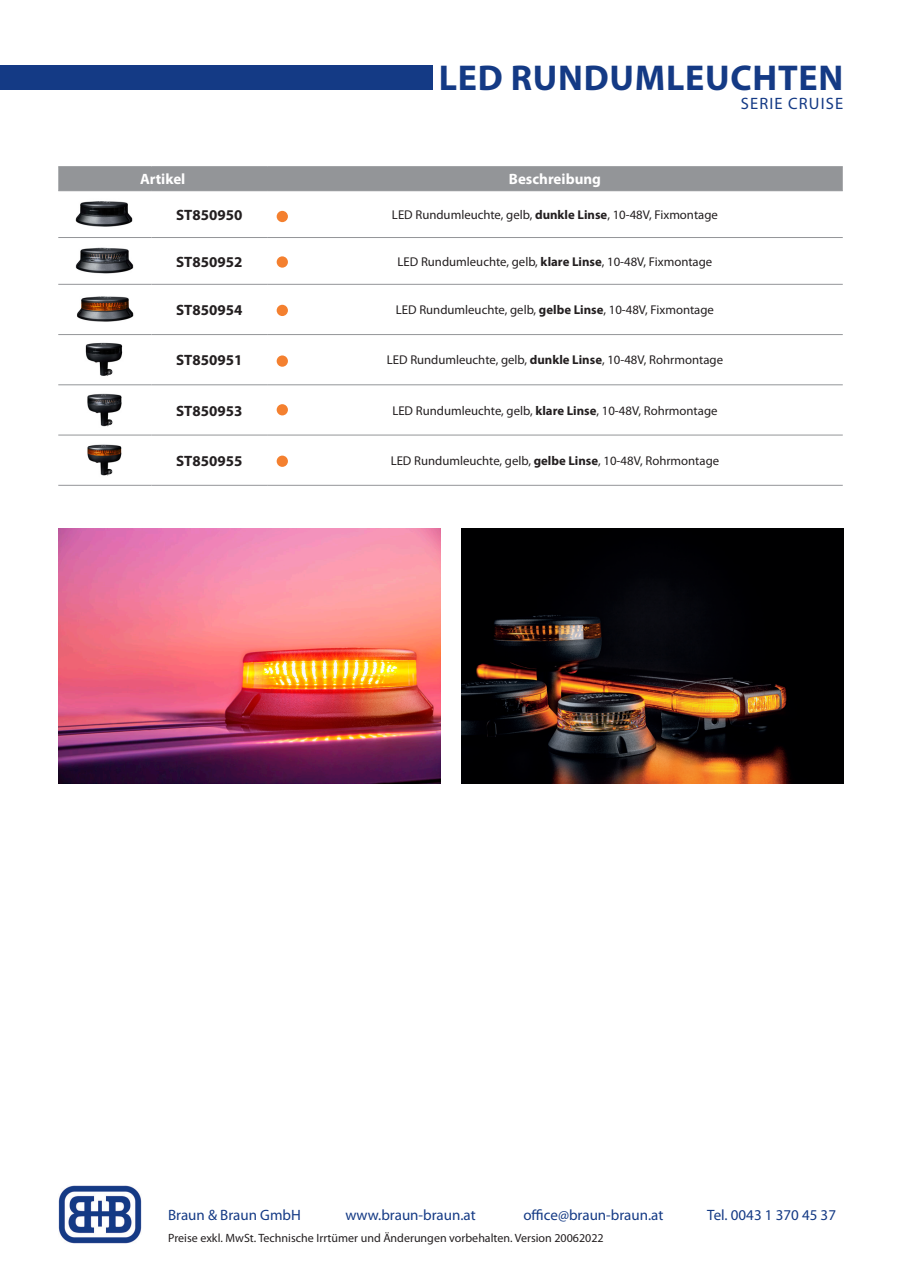
<style>
.page{position:relative;width:902px;height:1272px;background:#fff}
.page>*{position:absolute;margin:0;border:0;box-sizing:border-box;transform-origin:0 0}
.t1{font:700 36px "Myriad Pro";letter-spacing:.02em;color:#143a85}
.t2{font:16.5px "Myriad Pro";letter-spacing:.07em;color:#143a85}
.t3{font:15px "Myriad Pro";color:#143a85}
.t4{font:700 15px "Myriad Pro";color:#231f20}
.t5{font:700 15px "Myriad Pro";color:#fff}
.t6{font:12.75px "Myriad Pro";color:#231f20}
.t7{font:12px "Myriad Pro";color:#231f20}
.s1{font-weight:700}
</style>
<div class="page">
<img style="left:58px;top:1185px;width:83px;height:58px">
<div style="left:0;top:65px;width:432px;height:25px;background:#143a85"></div>
<div style="left:58px;top:167px;width:784px;height:23px;background:#939598"></div>
<hr style="left:58px;top:166px;width:93px;height:1px;background:#939598">
<hr style="left:151px;top:166px;width:116px;height:1px;background:#939598">
<hr style="left:267px;top:166px;width:575px;height:1px;background:#939598">
<hr style="left:58px;top:190px;width:93px;height:1px;background:#939598">
<hr style="left:151px;top:190px;width:116px;height:1px;background:#939598">
<hr style="left:267px;top:190px;width:575px;height:1px;background:#939598">
<hr style="left:58px;top:237px;width:93px;height:1px;background:#939598">
<hr style="left:151px;top:237px;width:116px;height:1px;background:#939598">
<hr style="left:267px;top:237px;width:575px;height:1px;background:#939598">
<hr style="left:58px;top:284px;width:93px;height:1px;background:#939598">
<hr style="left:151px;top:284px;width:116px;height:1px;background:#939598">
<hr style="left:267px;top:284px;width:575px;height:1px;background:#939598">
<hr style="left:58px;top:334px;width:93px;height:1px;background:#939598">
<hr style="left:151px;top:334px;width:116px;height:1px;background:#939598">
<hr style="left:267px;top:334px;width:575px;height:1px;background:#939598">
<hr style="left:58px;top:384px;width:93px;height:1px;background:#939598">
<hr style="left:151px;top:384px;width:116px;height:1px;background:#939598">
<hr style="left:267px;top:384px;width:575px;height:1px;background:#939598">
<hr style="left:58px;top:434px;width:93px;height:1px;background:#939598">
<hr style="left:151px;top:434px;width:116px;height:1px;background:#939598">
<hr style="left:267px;top:434px;width:575px;height:1px;background:#939598">
<hr style="left:58px;top:485px;width:93px;height:1px;background:#939598">
<hr style="left:151px;top:485px;width:116px;height:1px;background:#939598">
<hr style="left:267px;top:485px;width:575px;height:1px;background:#939598">
<img style="left:75px;top:201px;width:58px;height:26px">
<img style="left:85px;top:342px;width:38px;height:34px">
<img style="left:75px;top:247px;width:59px;height:27px">
<img style="left:87px;top:393px;width:35px;height:34px">
<img style="left:77px;top:296px;width:57px;height:26px">
<img style="left:87px;top:444px;width:35px;height:32px">
<div style="left:276px;top:211px;width:12px;height:11px;background:#f4802f;border-radius:50%"></div>
<div style="left:276px;top:355px;width:12px;height:12px;background:#f4802f;border-radius:50%"></div>
<div style="left:276px;top:256px;width:12px;height:12px;background:#f4802f;border-radius:50%"></div>
<div style="left:276px;top:305px;width:12px;height:11px;background:#f4802f;border-radius:50%"></div>
<div style="left:276px;top:404px;width:12px;height:11px;background:#f4802f;border-radius:50%"></div>
<div style="left:276px;top:455px;width:12px;height:12px;background:#f4802f;border-radius:50%"></div>
<img style="left:58px;top:528px;width:382px;height:255px">
<img style="left:461px;top:528px;width:382px;height:255px">
<h1 class="t1" style="left:439px;top:54px;width:406px">LED RUNDUMLEUCHTEN</h1>
<p class="t2" style="left:740px;top:94px;width:104px">SERIE CRUISE</p>
<p class="t5" style="left:140px;top:169px;width:47px">Artikel</p>
<p class="t5" style="left:509px;top:169px;width:94px">Beschreibung</p>
<p class="t4" style="left:176px;top:205px;width:68px">ST850950</p>
<p class="t6" style="left:392px;top:207px;width:327px">LED Rundumleuchte, gelb, <span class="s1">dunkle Linse</span>, 10-48V, Fixmontage</p>
<p class="t4" style="left:176px;top:252px;width:68px">ST850952</p>
<p class="t6" style="left:397px;top:253px;width:316px">LED Rundumleuchte, gelb, <span class="s1">klare Linse</span>, 10-48V, Fixmontage</p>
<p class="t4" style="left:176px;top:300px;width:68px">ST850954</p>
<p class="t6" style="left:396px;top:302px;width:319px">LED Rundumleuchte, gelb, <span class="s1">gelbe Linse</span>, 10-48V, Fixmontage</p>
<p class="t4" style="left:176px;top:350px;width:68px">ST850951</p>
<p class="t6" style="left:387px;top:352px;width:338px">LED Rundumleuchte, gelb, <span class="s1">dunkle Linse</span>, 10-48V, Rohrmontage</p>
<p class="t4" style="left:176px;top:401px;width:68px">ST850953</p>
<p class="t6" style="left:392px;top:402px;width:326px">LED Rundumleuchte, gelb, <span class="s1">klare Linse</span>, 10-48V, Rohrmontage</p>
<p class="t4" style="left:176px;top:451px;width:68px">ST850955</p>
<p class="t6" style="left:390px;top:453px;width:330px">LED Rundumleuchte, gelb, <span class="s1">gelbe Linse</span>, 10-48V, Rohrmontage</p>
<p class="t3" style="left:168px;top:1205px;width:134px">Braun &amp; Braun GmbH</p>
<p class="t3" style="left:345px;top:1205px;width:132px">www.braun-braun.at</p>
<p class="t3" style="left:523px;top:1205px;width:141px">office@braun-braun.at</p>
<p class="t3" style="left:707px;top:1205px;width:130px">Tel. 0043 1 370 45 37</p>
<p class="t7" style="left:168px;top:1230px;width:437px">Preise exkl. MwSt. Technische Irrtümer und Änderungen vorbehalten. Version 20062022</p>
</div>
